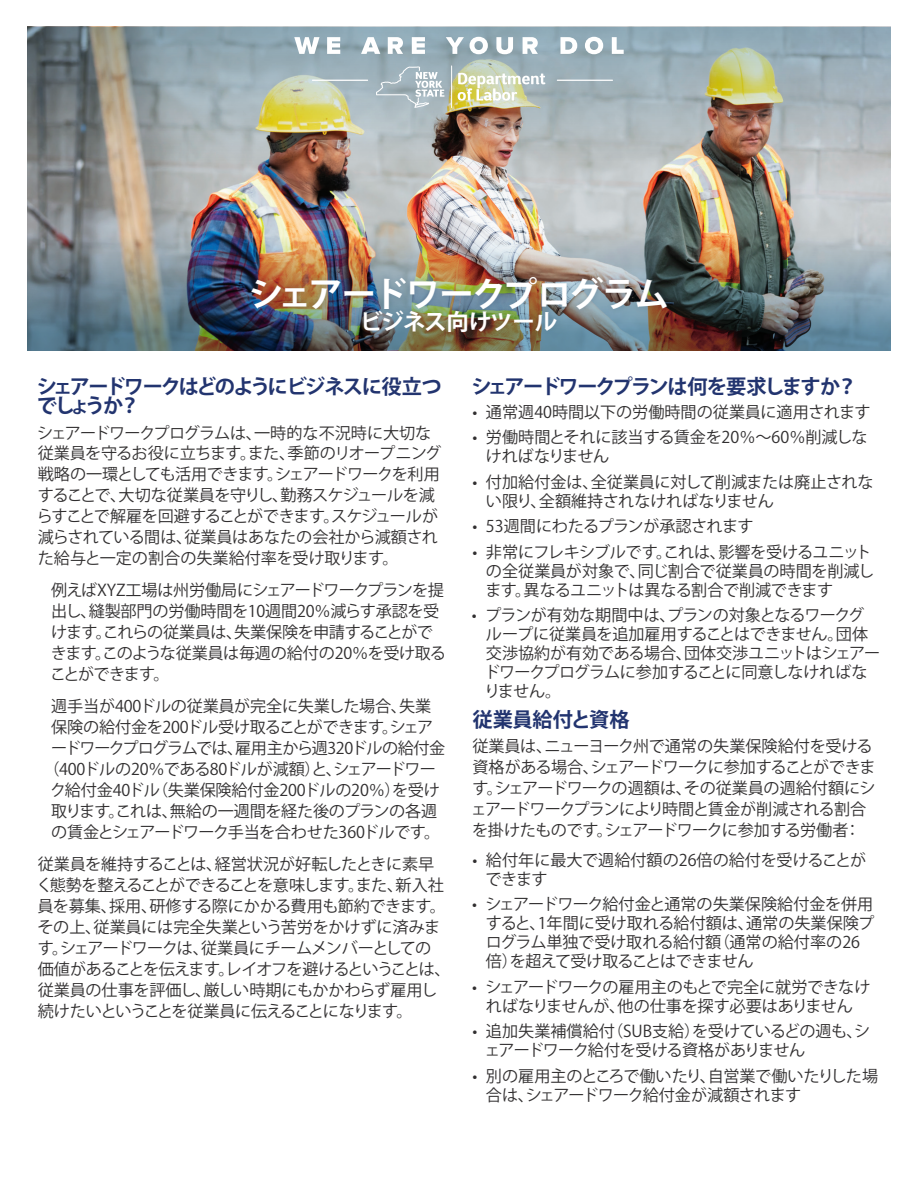
<style>
.page{position:relative;width:918px;height:1188px;background:#fff}
.page>*{position:absolute;margin:0;border:0;box-sizing:border-box;transform-origin:0 0}
.t1{font:700 34.5px "Koz Go Pr 6 N";letter-spacing:-.055em;color:#fff}
.t2{font:700 22.5px "Koz Go Pr 6 N";letter-spacing:-.025em;color:#fff}
.t3{font:700 20.25px/18.9px "Koz Go Pr 6 N";letter-spacing:-.09em;color:#22346f}
.t4{font:700 20.25px "Koz Go Pr 6 N";letter-spacing:-.02em;color:#22346f}
.t5{font:16.2px/21px "Koz Go Pr 6 N";letter-spacing:-.02em;color:#312f30}
.t6{font:16.2px/21px "Koz Go Pr 6 N";letter-spacing:-.04em;color:#312f30}
.t7{font:16.2px/18.9px "Koz Go Pr 6 N";color:#312f30}
</style>
<div class="page">
<img style="left:27px;top:162px;width:864px;height:73px">
<img style="left:27px;top:27px;width:864px;height:135px">
<img style="left:27px;top:235px;width:864px;height:116px">
<div style="left:246px;top:272px;width:426px;height:65px;background:#002953;opacity:.2"></div>
<hr style="left:557px;top:80px;width:56px;height:1px;background:#fff">
<hr style="left:312px;top:80px;width:56px;height:1px;background:#fff">
<svg style="left:294px;top:37px;width:26px;height:17px"></svg>
<svg style="left:327px;top:37px;width:13px;height:17px"></svg>
<svg style="left:361px;top:37px;width:19px;height:17px"></svg>
<svg style="left:388px;top:37px;width:15px;height:17px"></svg>
<svg style="left:412px;top:37px;width:13px;height:17px"></svg>
<svg style="left:446px;top:37px;width:18px;height:17px"></svg>
<svg style="left:470px;top:37px;width:18px;height:17px"></svg>
<svg style="left:496px;top:37px;width:17px;height:17px"></svg>
<svg style="left:523px;top:37px;width:15px;height:17px"></svg>
<svg style="left:560px;top:37px;width:17px;height:17px"></svg>
<svg style="left:585px;top:37px;width:18px;height:17px"></svg>
<svg style="left:612px;top:37px;width:12px;height:17px"></svg>
<svg style="left:458px;top:73px;width:87px;height:28px"></svg>
<hr style="left:451px;top:65px;width:1px;height:43px;background:#fff">
<svg style="left:376px;top:66px;width:69px;height:42px;background:#b0bfc6"></svg>
<h1 class="t1" style="left:249px;top:275px;width:422px">シェアードワークプログラム</h1>
<h2 class="t2" style="left:360px;top:309px;width:199px">ビジネス向けツール</h2>
<p class="t3" style="left:37px;top:378px;width:407px">シェアードワークはどのようにビジネスに役立つでしょうか？</p>
<p class="t6" style="left:37px;top:422px;width:406px">シェアードワークプログラムは、一時的な不況時に大切な従業員を守るお役に立ちます。また、季節のリオープニング戦略の一環としても活用できます。シェアードワークを利用することで、大切な従業員を守りし、勤務スケジュールを減らすことで解雇を回避することができます。スケジュールが減らされている間は、従業員はあなたの会社から減額された給与と一定の割合の失業給付率を受け取ります。</p>
<p class="t5" style="left:50px;top:580px;width:397px">例えばXYZ工場は州労働局にシェアードワークプランを提出し、縫製部門の労働時間を10週間20％減らす承認を受けます。これらの従業員は、失業保険を申請することができます。このような従業員は毎週の給付の20％を受け取ることができます。</p>
<p class="t5" style="left:44px;top:696px;width:403px;text-align:center">週手当が400ドルの従業員が完全に失業した場合、失業<br>保険の給付金を200ドル受け取ることができます。シェアードワークプログラムでは、雇用主から週320ドルの給付金（400ドルの20％である80ドルが減額）と、シェアードワーク給付金40ドル（失業保険給付金200ドルの20％）を受け取ります。これは、無給の一週間を経た後のプランの各週の賃金とシェアードワーク手当を合わせた360ドルです。</p>
<p class="t5" style="left:37px;top:854px;width:416px">従業員を維持することは、経営状況が好転したときに素早く態勢を整えることができることを意味します。また、新入社員を募集、採用、研修する際にかかる費用も節約できます。その上、従業員には完全失業という苦労をかけずに済みます。シェアードワークは、従業員にチームメンバーとしての<br>価値があることを伝えます。レイオフを避けるということは、従業員の仕事を評価し、厳しい時期にもかかわらず雇用し続けたいということを従業員に伝えることになります。</p>
<p class="t3" style="left:471px;top:378px;width:387px">シェアードワークプランは何を要求しますか？</p>
<p class="t7" style="left:472px;top:402px;width:400px">• 通常週40時間以下の労働時間の従業員に適用されます</p>
<p class="t5" style="left:486px;top:428px;width:383px;line-height:18.9px;text-indent:-13px">• 労働時間とそれに該当する賃金を20％～60％削減しなければなりません</p>
<p class="t7" style="left:486px;top:473px;width:389px;text-indent:-13px">• 付加給付金は、全従業員に対して削減または廃止されない限り、全額維持されなければなりません</p>
<p class="t5" style="left:472px;top:516px;width:283px">• 53週間にわたるプランが承認されます</p>
<p class="t5" style="left:485px;top:543px;width:390px;line-height:18.9px;text-indent:-13px">• 非常にフレキシブルです。これは、影響を受けるユニットの全従業員が対象で、同じ割合で従業員の時間を削減します。異なるユニットは異なる割合で削減できます</p>
<p class="t5" style="left:484px;top:606px;width:398px;line-height:18.9px;text-indent:-12px">• プランが有効な期間中は、プランの対象となるワークグループに従業員を追加雇用することはできません。団体交渉協約が有効である場合、団体交渉ユニットはシェアードワークプログラムに参加することに同意しなければなりません。</p>
<p class="t4" style="left:472px;top:708px;width:159px">従業員給付と資格</p>
<p class="t6" style="left:471px;top:736px;width:406px">従業員は、ニューヨーク州で通常の失業保険給付を受ける資格がある場合、シェアードワークに参加することができます。シェアードワークの週額は、その従業員の週給付額にシェアードワークプランにより時間と賃金が削減される割合を掛けたものです。シェアードワークに参加する労働者：</p>
<p class="t7" style="left:486px;top:851px;width:382px;text-indent:-13px">• 給付年に最大で週給付額の26倍の給付を受けることができます</p>
<p class="t5" style="left:486px;top:895px;width:390px;line-height:18.9px;text-indent:-14px">• シェアードワーク給付金と通常の失業保険給付金を併用すると、1年間に受け取れる給付額は、通常の失業保険プログラム単独で受け取れる給付額（通常の給付率の26倍）を超えて受け取ることはできません</p>
<p class="t5" style="left:472px;top:978px;width:400px;line-height:18.9px;text-align:center">• シェアードワークの雇用主のもとで完全に就労できなければなりませんが、他の仕事を探す必要はありません</p>
<p class="t5" style="left:484px;top:1022px;width:388px;line-height:18.9px;text-indent:-12px">• 追加失業補償給付（SUB支給）を受けているどの週も、シェアードワーク給付を受ける資格がありません</p>
<p class="t5" style="left:486px;top:1067px;width:394px;line-height:18.9px;text-indent:-13px">• 別の雇用主のところで働いたり、自営業で働いたりした場合は、シェアードワーク給付金が減額されます</p>
</div>
